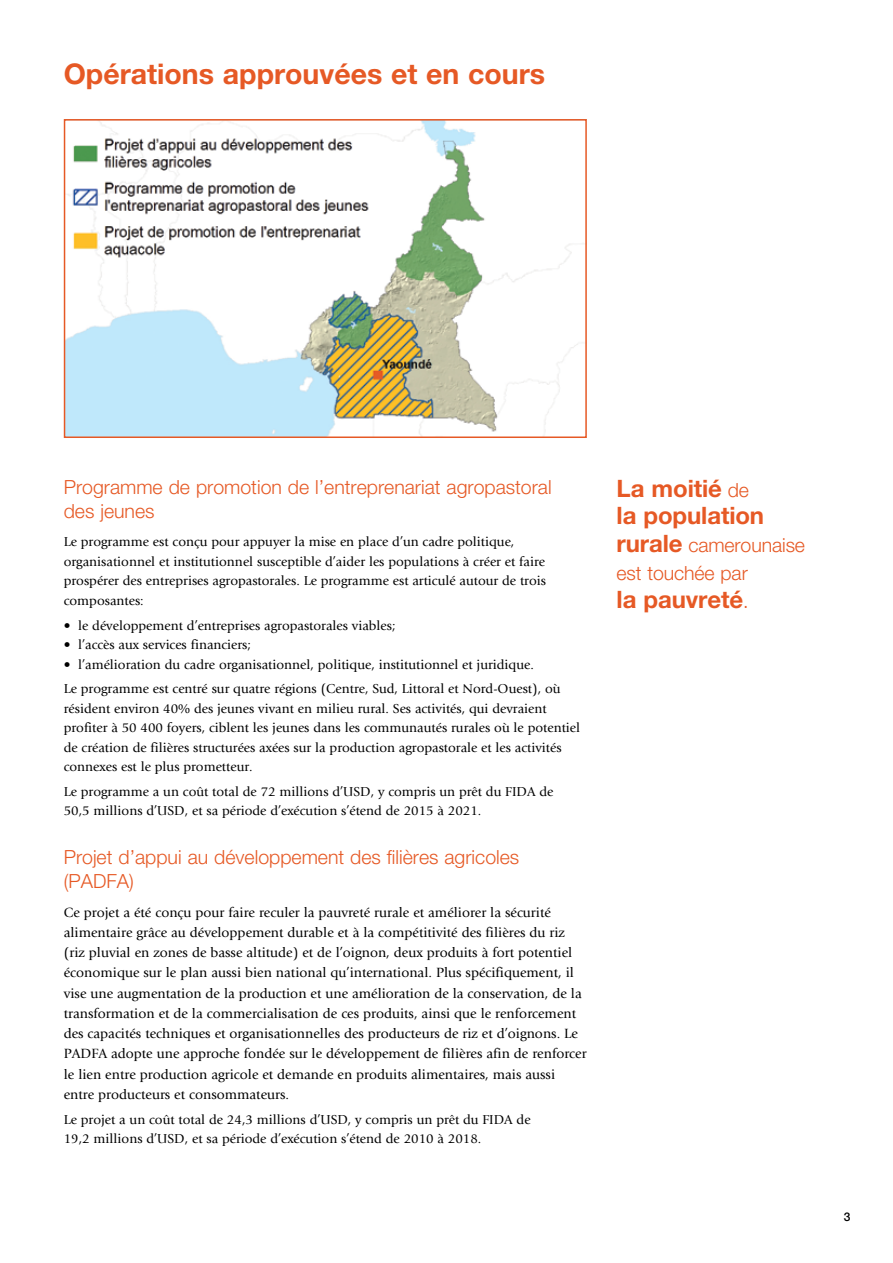
<style>
.page{position:relative;width:893px;height:1263px;background:#fff}
.page>*{position:absolute;margin:0;border:0;box-sizing:border-box;transform-origin:0 0}
.t1{font:700 28.5px "Helvetica Neue LT Std";color:#e65925}
.t2{font:700 24px/27.8px "Helvetica Neue LT Std";letter-spacing:-.005em;color:#e65925}
.t3{font:300 19.5px/24px "Helvetica Neue LT Std";color:#e65925}
.t4{font:13.95px/20.2px "Giovanni Std";color:#000}
.t5{font:13.5px/19.5px "Giovanni Std";color:#000}
.t6{font:500 12px "Helvetica Neue LT Std";color:#000}
.s1{font-weight:300;font-size:19.5px}
.s2{font-weight:700;font-size:24px}
</style>
<div class="page">
<img style="left:67px;top:122px;width:517px;height:313px">
<div style="left:64px;top:119px;width:523px;height:319px;border:2px solid #e65925"></div>
<h1 class="t1" style="left:64px;top:56px;width:483px">Opérations approuvées et en cours</h1>
<h3 class="t3" style="left:64px;top:475px;width:489px">Programme de promotion de l’entreprenariat agropastoral des jeunes</h3>
<p class="t5" style="left:64px;top:532px;width:484px">Le programme est conçu pour appuyer la mise en place d’un cadre politique, organisationnel et institutionnel susceptible d’aider les populations à créer et faire prospérer des entreprises agropastorales. Le programme est articulé autour de trois composantes:</p>
<p class="t5" style="left:64px;top:615px;width:333px">• le développement d’entreprises agropastorales viables;</p>
<p class="t5" style="left:64px;top:635px;width:189px">• l’accès aux services financiers;</p>
<p class="t5" style="left:64px;top:652px;width:498px;line-height:24.6px">• l’amélioration du cadre organisationnel, politique, institutionnel et juridique.<br>Le programme est centré sur quatre régions (Centre, Sud, Littoral et Nord-Ouest), où</p>
<p class="t5" style="left:64px;top:699px;width:518px">résident environ 40% des jeunes vivant en milieu rural. Ses activités, qui devraient profiter à 50 400 foyers, ciblent les jeunes dans les communautés rurales où le potentiel de création de filières structurées axées sur la production agropastorale et les activités connexes est le plus prometteur.</p>
<p class="t5" style="left:64px;top:782px;width:491px">Le programme a un coût total de 72 millions d’USD, y compris un prêt du FIDA de<br>50,5 millions d’USD, et sa période d’exécution s’étend de 2015 à 2021.</p>
<h3 class="t3" style="left:64px;top:844px;width:457px">Projet d’appui au développement des filières agricoles (PADFA)</h3>
<p class="t4" style="left:64px;top:902px;width:524px">Ce projet a été conçu pour faire reculer la pauvreté rurale et améliorer la sécurité alimentaire grâce au développement durable et à la compétitivité des filières du riz (riz pluvial en zones de basse altitude) et de l’oignon, deux produits à fort potentiel économique sur le plan aussi bien national qu’international. Plus spécifiquement, il vise une augmentation de la production et une amélioration de la conservation, de la transformation et de la commercialisation de ces produits, ainsi que le renforcement des capacités techniques et organisationnelles des producteurs de riz et d’oignons. Le PADFA adopte une approche fondée sur le développement de filières afin de renforcer le lien entre production agricole et demande en produits alimentaires, mais aussi entre producteurs et consommateurs.</p>
<p class="t5" style="left:64px;top:1109px;width:468px">Le projet a un coût total de 24,3 millions d’USD, y compris un prêt du FIDA de<br>19,2 millions d’USD, et sa période d’exécution s’étend de 2010 à 2018.</p>
<h2 class="t2" style="left:617px;top:474px;width:149px">La moitié <span class="s1">de </span>la population</h2>
<h3 class="t3" style="left:617px;top:531px;width:190px;line-height:27.8px"><span class="s2">rurale</span> camerounaise est touchée par</h3>
<h2 class="t2" style="left:617px;top:585px;width:133px">la pauvreté<span class="s1">.</span></h2>
<p class="t6" style="left:844px;top:1209px;width:8px">3</p>
</div>
